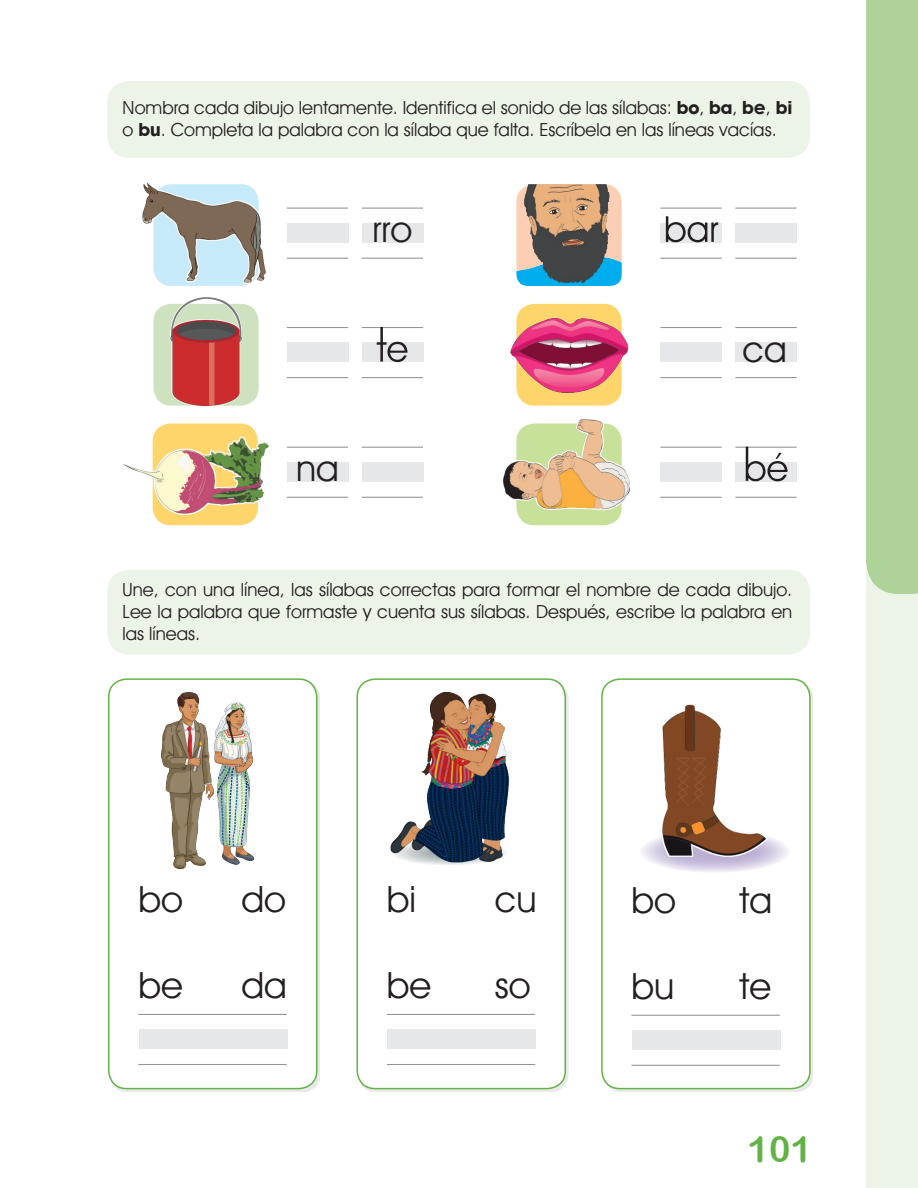
<style>
.page{position:relative;width:918px;height:1188px;background:#fff}
.page>*{position:absolute;margin:0;border:0;box-sizing:border-box;transform-origin:0 0}
.t1{font:36px "Avant Guard SW";color:#231f20}
.t2{font:36px "Arial Rounded MT Bold";color:#62b245}
.TEXTO{font:18px/21.6px "Avant Guard SW";color:#231f20}
.s1{font-weight:700}
.s2{font-family:"Century Gothic";font-weight:700;font-size:18.75px}
</style>
<div class="page">
<div style="left:866px;top:282px;width:52px;height:906px;background:#ecf4e7"></div>
<div style="left:866px;top:0;width:52px;height:594px;background:#afd299"></div>
<div style="left:108px;top:678px;width:210px;height:411px;border:2px solid #62b245;border-radius:18px"></div>
<div style="left:359px;top:681px;width:210px;height:411px;background:#231f20;opacity:.1"></div>
<div style="left:357px;top:679px;width:208px;height:410px;background:#fff;border-radius:18px"></div>
<div style="left:356px;top:678px;width:210px;height:411px;border:2px solid #62b245;border-radius:18px"></div>
<div style="left:601px;top:678px;width:210px;height:411px;border:2px solid #62b245;border-radius:18px"></div>
<div style="left:107px;top:81px;width:703px;height:77px;background:#ecf4e7;border-radius:22px"></div>
<div style="left:107px;top:570px;width:703px;height:85px;background:#ecf4e7;border-radius:22px"></div>
<div style="left:516px;top:304px;width:106px;height:102px;background:#fed56b;border-radius:18px"></div>
<div style="left:516px;top:424px;width:106px;height:101px;background:#c7e09a;border-radius:18px"></div>
<div style="left:153px;top:424px;width:105px;height:101px;background:#fed56b;border-radius:18px"></div>
<div style="left:287px;top:342px;width:61px;height:20px;background:#e6e7e9"></div>
<hr style="left:287px;top:327px;width:61px;height:1px;background:#939598">
<hr style="left:287px;top:377px;width:61px;height:1px;background:#939598">
<div style="left:139px;top:1029px;width:148px;height:20px;background:#e6e7e9"></div>
<hr style="left:138px;top:1014px;width:149px;height:1px;background:#939598">
<hr style="left:138px;top:1064px;width:149px;height:1px;background:#939598">
<div style="left:388px;top:1029px;width:148px;height:20px;background:#e6e7e9"></div>
<hr style="left:387px;top:1014px;width:148px;height:1px;background:#939598">
<hr style="left:387px;top:1064px;width:148px;height:1px;background:#939598">
<div style="left:632px;top:1030px;width:148px;height:20px;background:#e6e7e9"></div>
<hr style="left:632px;top:1015px;width:148px;height:1px;background:#939598">
<hr style="left:632px;top:1065px;width:148px;height:1px;background:#939598">
<div style="left:661px;top:342px;width:61px;height:20px;background:#e6e7e9"></div>
<hr style="left:660px;top:327px;width:62px;height:1px;background:#939598">
<hr style="left:660px;top:377px;width:62px;height:1px;background:#939598">
<div style="left:661px;top:462px;width:61px;height:20px;background:#e6e7e9"></div>
<hr style="left:660px;top:447px;width:62px;height:1px;background:#939598">
<hr style="left:660px;top:497px;width:62px;height:1px;background:#939598">
<div style="left:362px;top:342px;width:61px;height:20px;background:#e6e7e9"></div>
<hr style="left:362px;top:327px;width:61px;height:1px;background:#939598">
<hr style="left:362px;top:377px;width:61px;height:1px;background:#939598">
<div style="left:287px;top:462px;width:61px;height:20px;background:#e6e7e9"></div>
<hr style="left:287px;top:447px;width:61px;height:1px;background:#939598">
<hr style="left:287px;top:497px;width:61px;height:1px;background:#939598">
<div style="left:362px;top:462px;width:61px;height:20px;background:#e6e7e9"></div>
<hr style="left:362px;top:447px;width:61px;height:1px;background:#939598">
<hr style="left:362px;top:497px;width:61px;height:1px;background:#939598">
<div style="left:736px;top:342px;width:61px;height:20px;background:#e6e7e9"></div>
<hr style="left:735px;top:327px;width:62px;height:1px;background:#939598">
<hr style="left:735px;top:377px;width:62px;height:1px;background:#939598">
<div style="left:736px;top:462px;width:61px;height:20px;background:#e6e7e9"></div>
<hr style="left:735px;top:447px;width:62px;height:1px;background:#939598">
<hr style="left:735px;top:497px;width:62px;height:1px;background:#939598">
<div style="left:287px;top:223px;width:61px;height:19px;background:#e6e7e9"></div>
<hr style="left:287px;top:208px;width:61px;height:1px;background:#939598">
<hr style="left:287px;top:258px;width:61px;height:1px;background:#939598">
<svg style="left:661px;top:223px;width:61px;height:19px"></svg>
<hr style="left:660px;top:208px;width:62px;height:1px;background:#939598">
<hr style="left:660px;top:258px;width:62px;height:1px;background:#939598">
<div style="left:362px;top:223px;width:61px;height:19px;background:#e6e7e9"></div>
<hr style="left:362px;top:208px;width:61px;height:1px;background:#939598">
<hr style="left:362px;top:258px;width:61px;height:1px;background:#939598">
<div style="left:736px;top:223px;width:61px;height:19px;background:#e6e7e9"></div>
<hr style="left:735px;top:208px;width:62px;height:1px;background:#939598">
<hr style="left:735px;top:258px;width:62px;height:1px;background:#939598">
<svg style="left:666px;top:216px;width:52px;height:26px"></svg>
<svg style="left:377px;top:327px;width:31px;height:35px"></svg>
<svg style="left:746px;top:447px;width:42px;height:34px"></svg>
<img style="left:142px;top:182px;width:124px;height:104px">
<img style="left:123px;top:433px;width:146px;height:82px">
<img style="left:516px;top:184px;width:106px;height:102px">
<img style="left:510px;top:315px;width:119px;height:83px">
<img style="left:503px;top:419px;width:127px;height:96px">
<svg style="left:639px;top:830px;width:152px;height:43px"></svg>
<img style="left:654px;top:704px;width:117px;height:160px">
<img style="left:153px;top:297px;width:106px;height:109px">
<img style="left:160px;top:692px;width:95px;height:176px">
<img style="left:390px;top:692px;width:119px;height:173px">
<p class="TEXTO" style="left:123px;top:97px;width:671px">Nombra cada dibujo lentamente. Identifica el sonido de las sílabas: <span class="s1">bo</span>, <span class="s1">ba</span>, <span class="s1">b</span><span class="s2">e</span>, <span class="s1">bi </span>o <span class="s1">bu</span>. Completa la palabra con la sílaba que falta. Escríbela en las líneas vacías.</p>
<p class="t1" style="left:373px;top:207px;width:41px">rro</p>
<p class="t1" style="left:296px;top:447px;width:44px">na</p>
<p class="t1" style="left:742px;top:327px;width:46px">ca</p>
<p class="TEXTO" style="left:123px;top:579px;width:671px;text-align:justify">Une, con una línea, las sílabas correctas para formar el nombre de cada dibujo.<br>Lee la palabra que formaste y cuenta sus sílabas. Después, escribe la palabra en las líneas.</p>
<p class="t1" style="left:138px;top:877px;width:46px">bo</p>
<p class="t1" style="left:242px;top:877px;width:46px">do</p>
<p class="t1" style="left:138px;top:964px;width:46px">be</p>
<p class="t1" style="left:242px;top:964px;width:47px">da</p>
<p class="t1" style="left:387px;top:877px;width:31px">bi</p>
<p class="t1" style="left:495px;top:877px;width:43px">cu</p>
<p class="t1" style="left:387px;top:964px;width:46px">be</p>
<p class="t1" style="left:495px;top:964px;width:37px">so</p>
<p class="t1" style="left:632px;top:878px;width:46px">bo</p>
<p class="t1" style="left:740px;top:878px;width:34px">ta</p>
<p class="t1" style="left:632px;top:964px;width:44px">bu</p>
<p class="t1" style="left:740px;top:964px;width:33px">te</p>
<h1 class="t2" style="left:748px;top:1128px;width:66px">101</h1>
</div>
